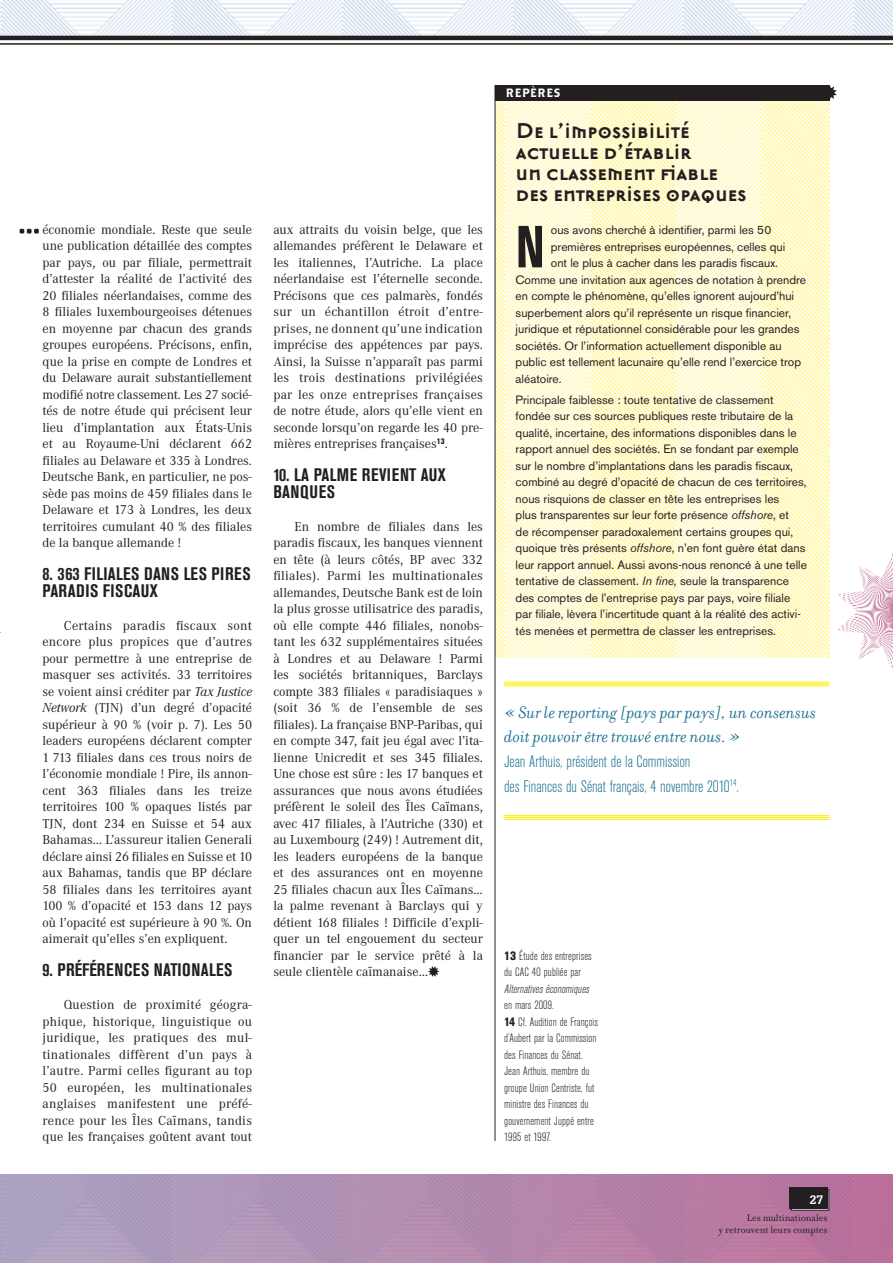
<style>
.page{position:relative;width:893px;height:1263px;background:#fff}
.page>*{position:absolute;margin:0;border:0;box-sizing:border-box;transform-origin:0 0}
.t1{font:700 condensed 58.8px "Akzidenz Grotesk BE";color:#231f20}
.t2{font:700 24px/21px "Mason Sans Alternate";letter-spacing:-.02em;color:#231f20}
.t3{font:700 condensed 18px/16.5px "Akzidenz Grotesk BE";letter-spacing:.02em;color:#231f20}
.t4{font:italic 18px/24.8px "Filosofia";color:#1d7192}
.t5{font:300 condensed 16.5px/24.8px "Akzidenz Grotesk BE";color:#1d7192}
.t6{font:13.5px/16.5px "Corporate A";color:#231f20;text-align:justify}
.t7{font:12px/16.5px "Akzidenz Grotesk BE";color:#231f20}
.t8{font:300 condensed 12px/16.5px "Akzidenz Grotesk BE";letter-spacing:.01em;color:#231f20}
.t9{font:italic 300 condensed 12px "Akzidenz Grotesk BE";color:#231f20}
.t10{font:12px "Brothers";letter-spacing:.06em;color:#fff}
.t11{font:700 12px "Glypha";color:#fff}
.t12{font:10.5px/12px "Filosofia";color:#231f20;text-align:right}
.s1{font-style:italic}
.s2{font-weight:800}
</style>
<div class="page">
<img style="left:0;top:0;width:893px;height:36px">
<hr style="left:0;top:36px;width:893px;height:4px;background:#231f20">
<hr style="left:0;top:43px;width:893px;height:2px;background:#231f20">
<img style="left:838px;top:553px;width:55px;height:115px">
<img style="left:0;top:1174px;width:893px;height:89px">
<img style="left:496px;top:100px;width:333px;height:557px">
<hr style="left:495px;top:85px;width:1px;height:1056px;background:#231f20">
<div style="left:495px;top:85px;width:335px;height:15px;background:#231f20"></div>
<svg style="left:830px;top:86px;width:7px;height:13px"></svg>
<svg style="left:428px;top:966px;width:11px;height:11px"></svg>
<svg style="left:20px;top:229px;width:19px;height:5px"></svg>
<hr style="left:504px;top:682px;width:325px;height:1px;background:#fff101">
<hr style="left:504px;top:683px;width:325px;height:2px;background:#fff101">
<hr style="left:504px;top:686px;width:325px;height:1px;background:#fff101">
<hr style="left:504px;top:819px;width:325px;height:1px;background:#fff101">
<hr style="left:504px;top:817px;width:325px;height:1px;background:#fff101">
<hr style="left:504px;top:815px;width:325px;height:1px;background:#fff101">
<div style="left:791px;top:1189px;width:38px;height:21px;border:1px solid #231f20"></div>
<div style="left:789px;top:1187px;width:38px;height:21px;background:#231f20"></div>
<p class="t6" style="left:43px;top:221px;width:211px">économie mondiale. Reste que seule une publication détaillée des comptes par pays, ou par filiale, permettrait d’attester la réalité de l’activité des 20 filiales néerlandaises, comme des 8 filiales luxembourgeoises détenues en moyenne par chacun des grands groupes européens. Précisons, enfin, que la prise en compte de Londres et du Delaware aurait substantiellement modifié notre classement. Les 27 socié&shy;tés de notre étude qui précisent leur lieu d’implantation aux États-Unis et au Royaume-Uni déclarent 662 filiales au Delaware et 335 à Londres.<br>Deutsche Bank, en particulier, ne pos&shy;sède pas moins de 459 filiales dans le Delaware et 173 à Londres, les deux territoires cumulant 40 % des filiales de la banque allemande !</p>
<h3 class="t3" style="left:43px;top:566px;width:210px">8. 363 FILIALES DANS LES PIRES<br>PARADIS FISCAUX</h3>
<p class="t6" style="left:43px;top:617px;width:211px;text-indent:21px">Certains paradis fiscaux sont encore plus propices que d’autres pour permettre à une entreprise de masquer ses activités. 33 territoires se voient ainsi créditer par <span class="s1">Tax Justice Network</span> (TJN) d’un degré d’opacité supérieur à 90 % (voir p. 7). Les 50 leaders européens déclarent compter 1 713 filiales dans ces trous noirs de l’économie mondiale ! Pire, ils annon&shy;cent 363 filiales dans les treize territoires 100 % opaques listés par TJN, dont 234 en Suisse et 54 aux Bahamas… L’assureur italien Generali déclare ainsi 26 filiales en Suisse et 10 aux Bahamas, tandis que BP déclare 58 filiales dans les territoires ayant 100 % d’opacité et 153 dans 12 pays où l’opacité est supérieure à 90 %. On aimerait qu’elles s’en expliquent.</p>
<h3 class="t3" style="left:43px;top:962px;width:191px">9. PRÉFÉRENCES NATIONALES</h3>
<p class="t6" style="left:43px;top:997px;width:211px;text-indent:21px">Question de proximité géogra&shy;phique, historique, linguistique ou juridique, les pratiques des mul&shy;tinationales diffèrent d’un pays à l’autre. Parmi celles figurant au top 50 européen, les multinationales anglaises manifestent une préfé&shy;rence pour les Îles Caïmans, tandis que les françaises goûtent avant tout</p>
<p class="t6" style="left:273px;top:221px;width:211px">aux attraits du voisin belge, que les allemandes préfèrent le Delaware et les italiennes, l’Autriche. La place néerlandaise est l’éternelle seconde.<br>Précisons que ces palmarès, fondés sur un échantillon étroit d’entre&shy;prises, ne donnent qu’une indication imprécise des appétences par pays.<br>Ainsi, la Suisse n’apparaît pas parmi les trois destinations privilégiées par les onze entreprises françaises de notre étude, alors qu’elle vient en seconde lorsqu’on regarde les 40 pre&shy;mières entreprises françaises<sup>13</sup>.</p>
<h3 class="t3" style="left:273px;top:467px;width:174px">10. LA PALME REVIENT AUX<br>BANQUES</h3>
<p class="t6" style="left:273px;top:518px;width:211px;text-indent:21px">En nombre de filiales dans les paradis fiscaux, les banques viennent en tête (à leurs côtés, BP avec 332 filiales). Parmi les multinationales allemandes, Deutsche Bank est de loin la plus grosse utilisatrice des paradis, où elle compte 446 filiales, nonobs&shy;tant les 632 supplémentaires situées à Londres et au Delaware ! Parmi les sociétés britanniques, Barclays compte 383 filiales « paradisiaques » (soit 36 % de l’ensemble de ses filiales). La française BNP-Paribas, qui en compte 347, fait jeu égal avec l’ita&shy;lienne Unicredit et ses 345 filiales.<br>Une chose est sûre : les 17 banques et assurances que nous avons étudiées préfèrent le soleil des Îles Caïmans, avec 417 filiales, à l’Autriche (330) et au Luxembourg (249) ! Autrement dit, les leaders européens de la banque et des assurances ont en moyenne 25 filiales chacun aux Îles Caïmans… la palme revenant à Barclays qui y détient 168 filiales ! Difficile d’expli&shy;quer un tel engouement du secteur financier par le service prêté à la seule clientèle caïmanaise…</p>
<p class="t10" style="left:506px;top:86px;width:56px">REPÈRES</p>
<h2 class="t2" style="left:516px;top:119px;width:233px">De l’impossibilité actuelle d’établir<br>un classement fiable des entreprises opaques</h2>
<h1 class="t1" style="left:516px;top:213px;width:31px">N</h1>
<p class="t7" style="left:551px;top:222px;width:222px">ous avons cherché à identifier, parmi les 50</p>
<p class="t7" style="left:551px;top:238px;width:236px">premières entreprises européennes, celles qui</p>
<p class="t7" style="left:551px;top:255px;width:229px">ont le plus à cacher dans les paradis fiscaux.</p>
<p class="t7" style="left:516px;top:271px;width:292px">Comme une invitation aux agences de notation à prendre</p>
<p class="t7" style="left:516px;top:288px;width:280px">en compte le phénomène, qu’elles ignorent aujourd’hui</p>
<p class="t7" style="left:516px;top:304px;width:277px">superbement alors qu’il représente un risque financier,</p>
<p class="t7" style="left:516px;top:321px;width:286px">juridique et réputationnel considérable pour les grandes</p>
<p class="t7" style="left:516px;top:337px;width:268px">sociétés. Or l’information actuellement disponible au</p>
<p class="t7" style="left:516px;top:354px;width:287px">public est tellement lacunaire qu’elle rend l’exercice trop</p>
<p class="t7" style="left:516px;top:370px;width:48px">aléatoire.</p>
<p class="t7" style="left:516px;top:391px;width:293px">Principale faiblesse : toute tentative de classement fondée sur ces sources publiques reste tributaire de la qualité, incertaine, des informations disponibles dans le rapport annuel des sociétés. En se fondant par exemple sur le nombre d’implantations dans les paradis fiscaux, combiné au degré d’opacité de chacun de ces territoires, nous risquions de classer en tête les entreprises les<br>plus transparentes sur leur forte présence <span class="s1">offshore</span>, et<br>de récompenser paradoxalement certains groupes qui, quoique très présents <span class="s1">offshore</span>, n’en font guère état dans leur rapport annuel. Aussi avons-nous renoncé à une telle tentative de classement. <span class="s1">In fine,</span> seule la transparence des comptes de l’entreprise pays par pays, voire filiale par filiale, lèvera l’incertitude quant à la réalité des activi&shy;tés menées et permettra de classer les entreprises.</p>
<h3 class="t4" style="left:504px;top:700px;width:314px">« Sur le reporting [pays par pays], un consensus doit pouvoir être trouvé entre nous. »</h3>
<p class="t5" style="left:504px;top:750px;width:236px">Jean Arthuis, président de la Commission<br>des Finances du Sénat français, 4 novembre 2010<sup>14</sup>.</p>
<p class="t8" style="left:504px;top:948px;width:89px"><span class="s2">13</span> Étude des entreprises du CAC 40 publiée par</p>
<p class="t9" style="left:504px;top:982px;width:89px">Alternativeséconomiques</p>
<p class="t8" style="left:504px;top:997px;width:95px">en mars 2009.<br><span class="s2">14</span> Cf. Audition de François d’Aubert par la Commission des Finances du Sénat.<br>Jean Arthuis, membre du groupe Union Centriste, fut ministre des Finances du gouvernement Juppé entre<br>1995 et 1997.</p>
<p class="t11" style="left:810px;top:1193px;width:15px">27</p>
<p class="t12" style="left:719px;top:1211px;width:110px">Les multinationales<br>y retrouvent leurs comptes</p>
</div>
